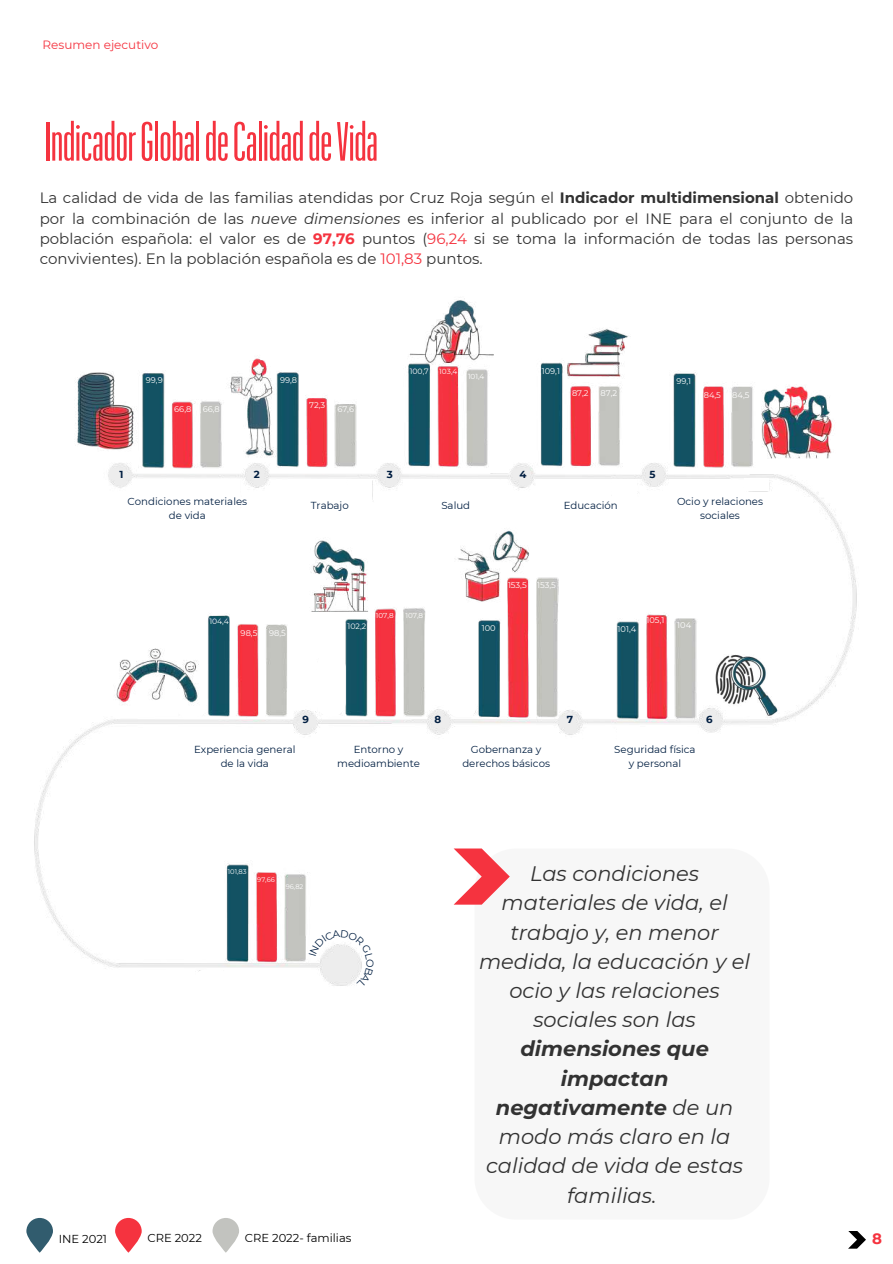
<style>
.page{position:relative;width:893px;height:1264px;background:#fff}
.page>*{position:absolute;margin:0;border:0;box-sizing:border-box;transform-origin:0 0}
.t1{font:54px "Graphik XXX Cond";color:#f5333f}
.t2{font:italic 21px/29.2px "Montserrat";color:#323232;text-align:center}
.t3{font:15px/20.2px "Montserrat";color:#323232;text-align:justify}
.t4{font:700 15px "Montserrat";color:#f5333f}
.t5{font:12px "Montserrat";color:#f5333f}
.t6{font:11.55px "Montserrat";color:#000}
.t7{font:10.2px/13.5px "Montserrat";color:#011e41;text-align:center}
.t8{font:700 10.2px "Montserrat";color:#011e41}
.t9{font:8.25px "Montserrat";color:#fff}
.t10{font:7.8px "Montserrat";color:#fff}
.t11{font:7.65px "Montserrat";color:#fff}
.t12{font:7.35px "Montserrat";color:#fff}
.t13{font:7.2px "Montserrat";color:#fff}
.t14{font:6.75px "Montserrat";color:#fff}
.t15{font:6.6px "Montserrat";color:#fff}
.s1{font-weight:700}
.s2{font-style:italic}
.s3{font-weight:700;color:#f5333f}
.s4{color:#f5333f}
</style>
<div class="page">
<svg style="left:115px;top:1217px;width:27px;height:35px"></svg>
<svg style="left:26px;top:1217px;width:27px;height:35px"></svg>
<svg style="left:848px;top:1231px;width:17px;height:17px"></svg>
<svg style="left:212px;top:1217px;width:27px;height:35px"></svg>
<img style="left:34px;top:362px;width:823px;height:606px">
<svg style="left:582px;top:725px;width:34px;height:19px"></svg>
<div style="left:316px;top:653px;width:29px;height:64px;background:#fff;border-radius:15px"></div>
<svg style="left:448px;top:698px;width:28px;height:19px"></svg>
<svg style="left:176px;top:698px;width:30px;height:19px"></svg>
<img style="left:58px;top:364px;width:85px;height:93px">
<img style="left:224px;top:358px;width:62px;height:106px">
<img style="left:406px;top:298px;width:91px;height:66px">
<img style="left:559px;top:329px;width:74px;height:52px">
<img style="left:758px;top:381px;width:82px;height:85px">
<img style="left:446px;top:512px;width:97px;height:109px">
<img style="left:298px;top:532px;width:77px;height:83px">
<img style="left:110px;top:643px;width:94px;height:65px">
<svg style="left:474px;top:848px;width:295px;height:120px"></svg>
<svg style="left:453px;top:848px;width:56px;height:56px"></svg>
<img style="left:703px;top:643px;width:78px;height:78px">
<div style="left:217px;top:479px;width:23px;height:30px;background:#fff"></div>
<div style="left:349px;top:479px;width:23px;height:31px;background:#fff"></div>
<div style="left:489px;top:457px;width:20px;height:16px;background:#fff"></div>
<div style="left:612px;top:479px;width:25px;height:19px;background:#fff"></div>
<div style="left:744px;top:479px;width:25px;height:12px;background:#fff"></div>
<svg style="left:309px;top:929px;width:65px;height:57px"></svg>
<p class="t5" style="left:43px;top:37px;width:117px">Resumen ejecutivo</p>
<h1 class="t1" style="left:45px;top:117px;width:334px">IndicadorGlobaldeCalidaddeVida</h1>
<p class="t3" style="left:40px;top:188px;width:815px">La calidad de vida de las familias atendidas por Cruz Roja segú n el <span class="s1">Indicador multidimensional</span> obtenido por la combinación de las <span class="s2">nueve dimensiones</span> es inferior al publicado por el INE para el conjunto de la población española: el valor es de <span class="s3">97,76</span> puntos (<span class="s4">96,24</span> si se toma la información de todas las personas convivientes). En la población española es de <span class="s4">101,83</span> puntos.</p>
<p class="t9" style="left:146px;top:375px;width:18px">99,9</p>
<p class="t9" style="left:174px;top:404px;width:19px">66,8</p>
<p class="t9" style="left:203px;top:404px;width:19px">66,8</p>
<p class="t9" style="left:280px;top:375px;width:19px">99,8</p>
<p class="t9" style="left:309px;top:399px;width:17px">72,3</p>
<p class="t9" style="left:337px;top:404px;width:18px">67,6</p>
<p class="t11" style="left:409px;top:367px;width:21px">100,7</p>
<p class="t12" style="left:439px;top:367px;width:20px">103,4</p>
<p class="t12" style="left:468px;top:372px;width:18px">101,4</p>
<p class="t9" style="left:541px;top:366px;width:20px">109,1</p>
<p class="t9" style="left:572px;top:388px;width:18px">87,2</p>
<p class="t9" style="left:600px;top:388px;width:18px">87,2</p>
<p class="t9" style="left:676px;top:376px;width:16px">99,1</p>
<p class="t9" style="left:703px;top:390px;width:19px">84,5</p>
<p class="t9" style="left:732px;top:390px;width:19px">84,5</p>
<p class="t8" style="left:119px;top:468px;width:5px">1</p>
<p class="t8" style="left:254px;top:468px;width:8px">2</p>
<p class="t8" style="left:387px;top:468px;width:8px">3</p>
<p class="t8" style="left:519px;top:468px;width:9px">4</p>
<p class="t8" style="left:649px;top:468px;width:8px">5</p>
<p class="t7" style="left:128px;top:495px;width:121px">Condiciones materiales de vida</p>
<p class="t7" style="left:311px;top:498px;width:40px">Trabajo</p>
<p class="t7" style="left:677px;top:495px;width:88px">Ocio y relaciones sociales</p>
<p class="t7" style="left:441px;top:498px;width:30px">Salud</p>
<p class="t7" style="left:563px;top:498px;width:56px">Educación</p>
<p class="t11" style="left:209px;top:617px;width:21px">104,4</p>
<p class="t9" style="left:240px;top:627px;width:18px">98,5</p>
<p class="t9" style="left:269px;top:627px;width:18px">98,5</p>
<p class="t13" style="left:376px;top:611px;width:19px">107,8</p>
<p class="t13" style="left:405px;top:611px;width:19px">107,8</p>
<p class="t10" style="left:347px;top:621px;width:20px">102,2</p>
<p class="t9" style="left:482px;top:623px;width:15px">100</p>
<p class="t9" style="left:508px;top:579px;width:49px">153,5 153,5</p>
<p class="t9" style="left:617px;top:624px;width:20px">101,4</p>
<p class="t9" style="left:646px;top:615px;width:19px">105,1</p>
<p class="t9" style="left:677px;top:619px;width:15px">104</p>
<p class="t8" style="left:302px;top:712px;width:8px">9</p>
<p class="t8" style="left:434px;top:712px;width:8px">8</p>
<p class="t8" style="left:706px;top:712px;width:8px">6</p>
<p class="t8" style="left:566px;top:712px;width:8px">7</p>
<p class="t7" style="left:194px;top:742px;width:103px">Experiencia general de la vida</p>
<p class="t7" style="left:337px;top:742px;width:84px">Entorno y medioambiente</p>
<p class="t14" style="left:228px;top:867px;width:20px">101,83</p>
<p class="t15" style="left:257px;top:875px;width:19px">97,66</p>
<p class="t14" style="left:286px;top:883px;width:19px">96,82</p>
<p class="t6" style="left:59px;top:1231px;width:50px">INE 2021</p>
<p class="t6" style="left:147px;top:1230px;width:56px">CRE 2022</p>
<p class="t6" style="left:245px;top:1230px;width:108px">CRE 2022- familias</p>
<p class="t7" style="left:462px;top:742px;width:89px">Gobernanza y derechos básicos</p>
<p class="t7" style="left:614px;top:742px;width:83px">Seguridad física y personal</p>
<h2 class="t2" style="left:479px;top:858px;width:272px">Las condiciones materiales de vida, el trabajo y, en menor medida, la educación y el ocio y las relaciones sociales son las</h2>
<h2 class="t2" style="left:486px;top:1034px;width:259px"><span class="s1">dimensiones que impactan negativamente</span> de un modo más claro en la calidad de vida de estas familias.</h2>
<p class="t4" style="left:872px;top:1229px;width:11px">8</p>
</div>
